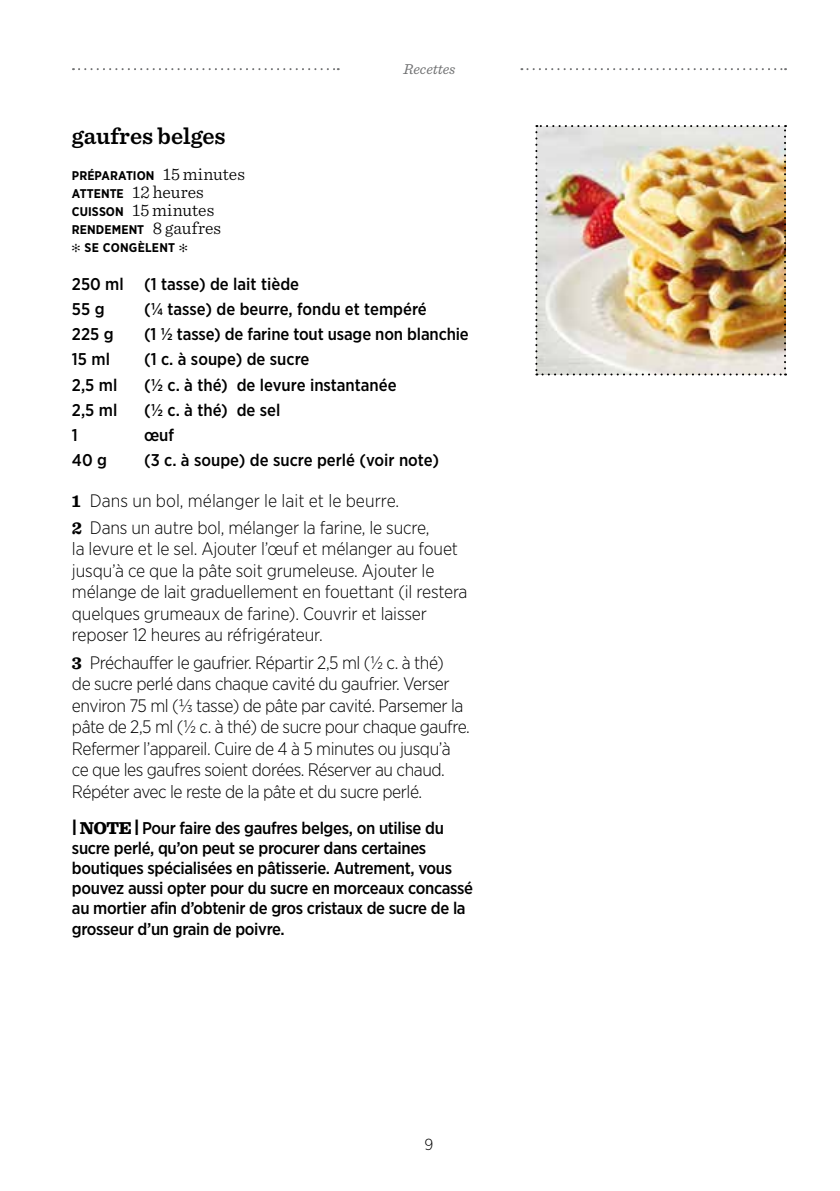
<style>
.page{position:relative;width:840px;height:1191px;background:#fff}
.page>*{position:absolute;margin:0;border:0;box-sizing:border-box;transform-origin:0 0}
.t1{font:600 24px "Sentinel";color:#000}
.t2{font:300 18px/21.4px "Gotham Narrow";letter-spacing:-.025em;color:#000}
.t3{font:300 18px/18px "Sentinel";letter-spacing:.005em;color:#000}
.t4{font:500 17px/20.2px "Gotham Narrow";letter-spacing:-.02em;color:#000}
.t5{font:500 17px/25px "Gotham Narrow";color:#000}
.t6{font:300 16px "Gotham Narrow";color:#000}
.t7{font:italic 15px "Sentinel";letter-spacing:-.01em;color:#707172}
.t8{font:700 12.6px/18px "Gotham Narrow";letter-spacing:.005em;color:#000}
.s1{font-family:"Sentinel";font-weight:300;font-size:18px}
.s2{font-family:"Gotham Narrow";font-weight:700;font-size:12.6px}
.s3{font-family:"Sentinel";font-weight:700}
.s4{font-weight:900}
.s5{font-family:"Sentinel";font-weight:900;font-size:18px}
</style>
<div class="page">
<svg style="left:521px;top:68px;width:264px;height:2px"></svg>
<svg style="left:73px;top:68px;width:265px;height:2px"></svg>
<img style="left:535px;top:125px;width:250px;height:250px">
<p class="t7" style="left:403px;top:57px;width:53px">Recettes</p>
<h1 class="t1" style="left:72px;top:118px;width:155px">gaufres belges</h1>
<p class="t8" style="left:72px;top:167px;width:174px">PRÉPARATION <span class="s1">15 minutes</span></p>
<p class="t3" style="left:72px;top:182px;width:144px"><span class="s2">ATTENTE</span> 12 heures<br><span class="s2">CUISSON</span> 15 minutes</p>
<p class="t8" style="left:72px;top:221px;width:151px">RENDEMENT <span class="s1">8 gaufres </span>✻ SE CONGÈLENT ✻</p>
<p class="t5" style="left:72px;top:272px;width:228px">250 ml (1 tasse) de lait tiède<br>55 g</p>
<p class="t5" style="left:144px;top:297px;width:284px">(¼ tasse) de beurre, fondu et tempéré</p>
<p class="t4" style="left:72px;top:324px;width:43px">225 g</p>
<p class="t4" style="left:144px;top:324px;width:326px">(1 ½ tasse) de farine tout usage non blanchie</p>
<p class="t4" style="left:72px;top:349px;width:39px">15 ml</p>
<p class="t5" style="left:144px;top:347px;width:167px">(1 c. à soupe) de sucre</p>
<p class="t4" style="left:72px;top:374px;width:47px">2,5 ml</p>
<p class="t5" style="left:144px;top:372px;width:254px">(½ c. à thé) de levure instantanée</p>
<p class="t4" style="left:72px;top:399px;width:47px">2,5 ml</p>
<p class="t4" style="left:144px;top:399px;width:138px">(½ c. à thé) de sel</p>
<p class="t4" style="left:72px;top:424px;width:7px">1</p>
<p class="t4" style="left:144px;top:424px;width:32px">œuf</p>
<p class="t4" style="left:72px;top:449px;width:36px">40 g</p>
<p class="t5" style="left:144px;top:447px;width:296px">(3 c. à soupe) de sucre perlé (voir note)</p>
<p class="t2" style="left:72px;top:486px;width:359px;line-height:27.2px"><span class="s3">1</span> Dans un bol, mélanger le lait et le beurre.<br><span class="s3">2</span> Dans un autre bol, mélanger la farine, le sucre,</p>
<p class="t2" style="left:72px;top:538px;width:397px">la levure et le sel. Ajouter l’œuf et mélanger au fouet jusqu’à ce que la pâte soit grumeleuse. Ajouter le mélange de lait graduellement en fouettant (il restera quelques grumeaux de farine). Couvrir et laisser reposer 12 heures au réfrigérateur.</p>
<p class="t2" style="left:72px;top:651px;width:399px"><span class="s3">3</span> Préchauffer le gaufrier. Répartir 2,5 ml (½ c. à thé)<br>de sucre perlé dans chaque cavité du gaufrier. Verser environ 75 ml (⅓ tasse) de pâte par cavité. Parsemer la pâte de 2,5 ml (½ c. à thé) de sucre pour chaque gaufre.<br>Refermer l’appareil. Cuire de 4 à 5 minutes ou jusqu’à ce que les gaufres soient dorées. Réserver au chaud.<br>Répéter avec le reste de la pâte et du sucre perlé.</p>
<p class="t4" style="left:72px;top:817px;width:402px"><span class="s4">|</span> <span class="s5">NOTE</span> <span class="s4">|</span> Pour faire des gaufres belges, on utilise du sucre perlé, qu’on peut se procurer dans certaines boutiques spécialisées en pâtisserie. Autrement, vous pouvez aussi opter pour du sucre en morceaux concassé au mortier afin d’obtenir de gros cristaux de sucre de la grosseur d’un grain de poivre.</p>
<p class="t6" style="left:424px;top:1134px;width:10px">9</p>
</div>
